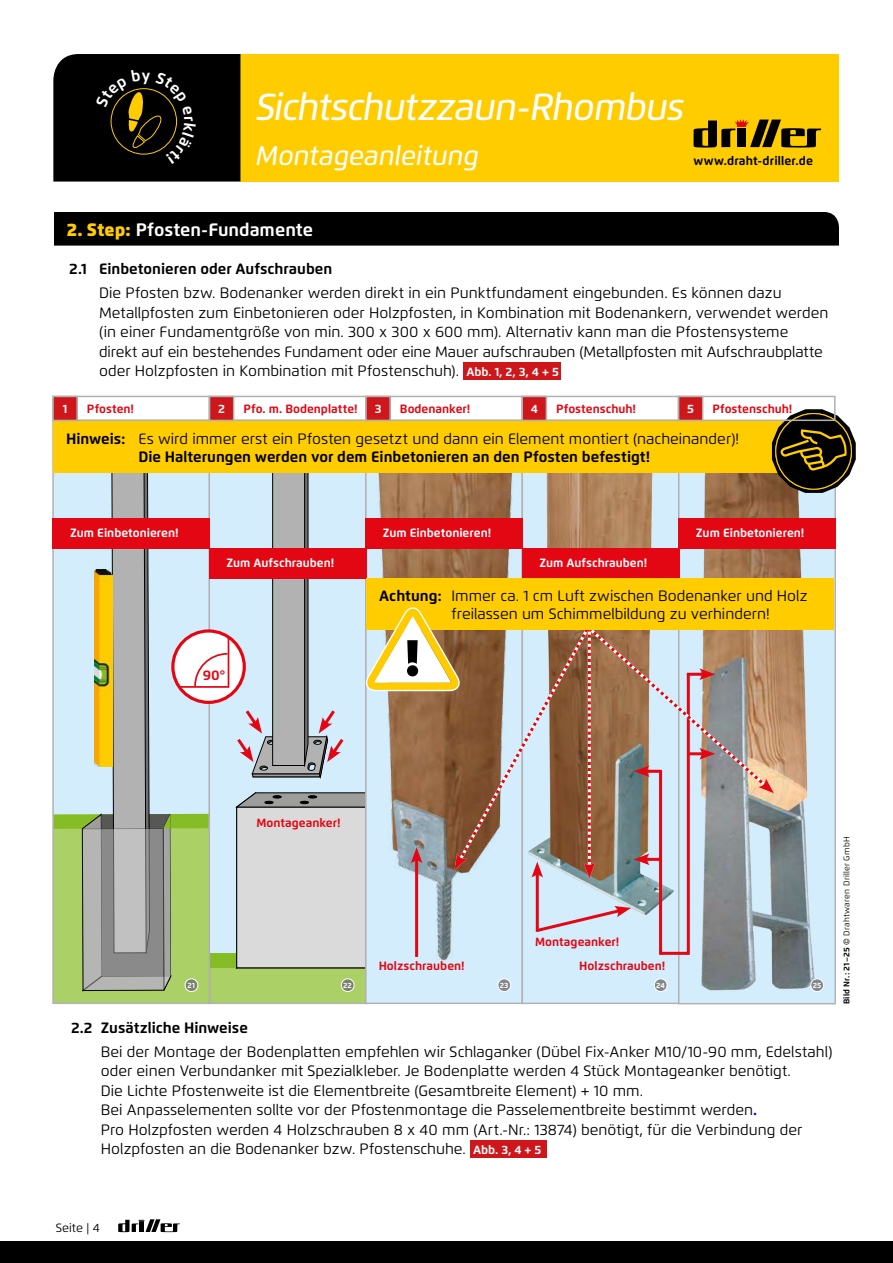
<style>
.page{position:relative;width:893px;height:1263px;background:#fff}
.page>*{position:absolute;margin:0;border:0;box-sizing:border-box;transform-origin:0 0}
.t1{font:italic 500 37.5px "Flexo";letter-spacing:-.025em;color:#fff}
.t2{font:italic 500 27px "Flexo";letter-spacing:-.005em;color:#fff}
.t3{font:700 18px "Flexo";color:#fff}
.t4{font:15px/19.5px "Flexo";color:#000}
.t5{font:700 15px "Flexo";color:#000}
.t6{font:700 13.8px "Flexo";color:#e30613}
.t7{font:700 12.15px "Flexo";letter-spacing:.01em;color:#000}
.t8{font:700 12px "Flexo";color:#e30613}
.t9{font:700 12px "Flexo";color:#fff}
.t10{font:12px "Flexo";letter-spacing:.005em;color:#000}
.t11{font:8.25px "Flexo";letter-spacing:.035em;color:#000}
.t12{font:700 7.5px "Flexo";letter-spacing:.005em;color:#fff}
.s1{font-weight:900;color:#fc0}
.s2{font-weight:700;font-size:12px;color:#fff}
.s3{font-weight:700}
.s4{font-weight:700;color:#00f}
.s5{font-weight:500;font-style:italic}
</style>
<div class="page">
<div style="left:0;top:1241px;width:893px;height:22px;background:#000"></div>
<div style="left:240px;top:54px;width:599px;height:128px;background:#fc0"></div>
<svg style="left:693px;top:119px;width:128px;height:29px"></svg>
<svg style="left:118px;top:1219px;width:62px;height:13px"></svg>
<div style="left:54px;top:212px;width:785px;height:34px;background:#000"></div>
<div style="left:463px;top:362px;width:98px;height:17px;background:#cd171a"></div>
<div style="left:470px;top:1140px;width:76px;height:18px;background:#cd171a"></div>
<svg style="left:53px;top:409px;width:803px;height:594px;background:#c5b492"></svg>
<div style="left:52px;top:396px;width:158px;height:25px;border:2px solid #b3b2b2"></div>
<div style="left:53px;top:396px;width:24px;height:24px;background:#cd171a"></div>
<div style="left:52px;top:396px;width:26px;height:25px;border:2px solid #b3b2b2"></div>
<div style="left:209px;top:396px;width:158px;height:25px;border:2px solid #b3b2b2"></div>
<div style="left:210px;top:396px;width:24px;height:24px;background:#cd171a"></div>
<div style="left:209px;top:396px;width:25px;height:25px;border:2px solid #b3b2b2"></div>
<div style="left:365px;top:396px;width:158px;height:25px;border:2px solid #b3b2b2"></div>
<div style="left:366px;top:396px;width:24px;height:24px;background:#cd171a"></div>
<div style="left:365px;top:396px;width:26px;height:25px;border:2px solid #b3b2b2"></div>
<div style="left:521px;top:396px;width:158px;height:25px;border:2px solid #b3b2b2"></div>
<div style="left:522px;top:396px;width:24px;height:24px;background:#cd171a"></div>
<div style="left:521px;top:396px;width:26px;height:25px;border:2px solid #b3b2b2"></div>
<div style="left:678px;top:396px;width:158px;height:25px;border:2px solid #b3b2b2"></div>
<div style="left:679px;top:396px;width:24px;height:24px;background:#cd171a"></div>
<div style="left:678px;top:396px;width:25px;height:25px;border:2px solid #b3b2b2"></div>
<div style="left:53px;top:54px;width:187px;height:128px;background:#000"></div>
<h1 class="t1" style="left:255px;top:84px;width:430px">Sichtschutzzaun-Rhombus</h1>
<h2 class="t2" style="left:255px;top:139px;width:225px">Montageanleitung</h2>
<p class="t7" style="left:693px;top:153px;width:121px">www.draht-driller.de</p>
<p class="t3" style="left:67px;top:219px;width:248px"><span class="s1">2. Step:</span> Pfosten-Fundamente</p>
<p class="t5" style="left:69px;top:260px;width:264px">2.1 Einbetonieren oder Aufschrauben</p>
<p class="t4" style="left:99px;top:283px;width:731px">Die Pfosten bzw. Bodenanker werden direkt in ein Punktfundament eingebunden. Es können dazu Metallpfosten zum Einbetonieren oder Holzpfosten, in Kombination mit Bodenankern, verwendet werden (in einer Fundamentgröße von min. 300 x 300 x 600 mm). Alternativ kann man die Pfostensysteme direkt auf ein bestehendes Fundament oder eine Mauer aufschrauben (Metallpfosten mit Aufschraubplatte oder Holzpfosten in Kombination mit Pfostenschuh). <span class="s2">Abb. 1, 2, 3, 4 + 5</span></p>
<p class="t9" style="left:63px;top:402px;width:6px">1</p>
<p class="t8" style="left:87px;top:402px;width:49px">Pfosten!</p>
<p class="t9" style="left:218px;top:402px;width:8px">2</p>
<p class="t8" style="left:243px;top:402px;width:116px">Pfo. m. Bodenplatte!</p>
<p class="t9" style="left:375px;top:402px;width:8px">3</p>
<p class="t8" style="left:400px;top:402px;width:72px">Bodenanker!</p>
<p class="t9" style="left:531px;top:402px;width:9px">4</p>
<p class="t8" style="left:556px;top:402px;width:81px">Pfostenschuh!</p>
<p class="t9" style="left:687px;top:402px;width:8px">5</p>
<p class="t8" style="left:712px;top:402px;width:81px">Pfostenschuh!</p>
<p class="t4" style="left:138px;top:429px;width:602px;line-height:18px;text-indent:-72px"><span class="s3">Hinweis:</span> Es wird immer erst ein Pfosten gesetzt und dann ein Element montiert (nacheinander)!<br><span class="s3">Die Halterungen werden vor dem Einbetonieren an den Pfosten befestigt!</span></p>
<p class="t9" style="left:70px;top:526px;width:110px">Zum Einbetonieren!</p>
<p class="t9" style="left:383px;top:526px;width:110px">Zum Einbetonieren!</p>
<p class="t9" style="left:696px;top:526px;width:110px">Zum Einbetonieren!</p>
<p class="t9" style="left:226px;top:556px;width:109px">Zum Aufschrauben!</p>
<p class="t9" style="left:539px;top:556px;width:109px">Zum Aufschrauben!</p>
<p class="t6" style="left:203px;top:667px;width:24px">90°</p>
<p class="t4" style="left:452px;top:586px;width:358px;line-height:18px;text-indent:-72px"><span class="s3">Achtung:</span> Immer ca. 1 cm Luft zwischen Bodenanker und Holz freilassen um Schimmelbildung zu verhindern!</p>
<p class="t8" style="left:256px;top:816px;width:86px">Montageanker!</p>
<p class="t12" style="left:188px;top:980px;width:9px">21</p>
<p class="t12" style="left:343px;top:980px;width:10px">22</p>
<p class="t8" style="left:379px;top:958px;width:88px">Holzschrauben!</p>
<p class="t12" style="left:500px;top:980px;width:10px">23</p>
<p class="t8" style="left:535px;top:934px;width:86px">Montageanker!</p>
<p class="t8" style="left:579px;top:958px;width:88px">Holzschrauben!</p>
<p class="t12" style="left:656px;top:980px;width:10px">24</p>
<p class="t12" style="left:813px;top:980px;width:10px">25</p>
<p class="t5" style="left:71px;top:1019px;width:178px">2.2 Zusätzliche Hinweise</p>
<p class="t4" style="left:101px;top:1042px;width:733px">Bei der Montage der Bodenplatten empfehlen wir Schlaganker (Dübel Fix-Anker M10/10-90 mm, Edelstahl) oder einen Verbundanker mit Spezialkleber. Je Bodenplatte werden 4 Stück Montageanker benötigt.<br>Die Lichte Pfostenweite ist die Elementbreite (Gesamtbreite Element) + 10 mm.<br>Bei Anpasselementen sollte vor der Pfostenmontage die Passelementbreite bestimmt werden<span class="s4">.<br></span>Pro Holzpfosten werden 4 Holzschrauben 8 x 40 mm (Art.-Nr.: 13874) benötigt, für die Verbindung der Holzpfosten an die Bodenanker bzw. Pfostenschuhe. <span class="s2">Abb. 3, 4 + 5</span></p>
<p class="t11" style="left:841px;top:1004px;width:169px;rotate:-90deg"><span class="s3">Bild Nr.: 21–25</span> <span class="s5">©</span> Drahtwaren Driller GmbH</p>
<p class="t10" style="left:56px;top:1220px;width:46px">Seite | 4</p>
</div>
